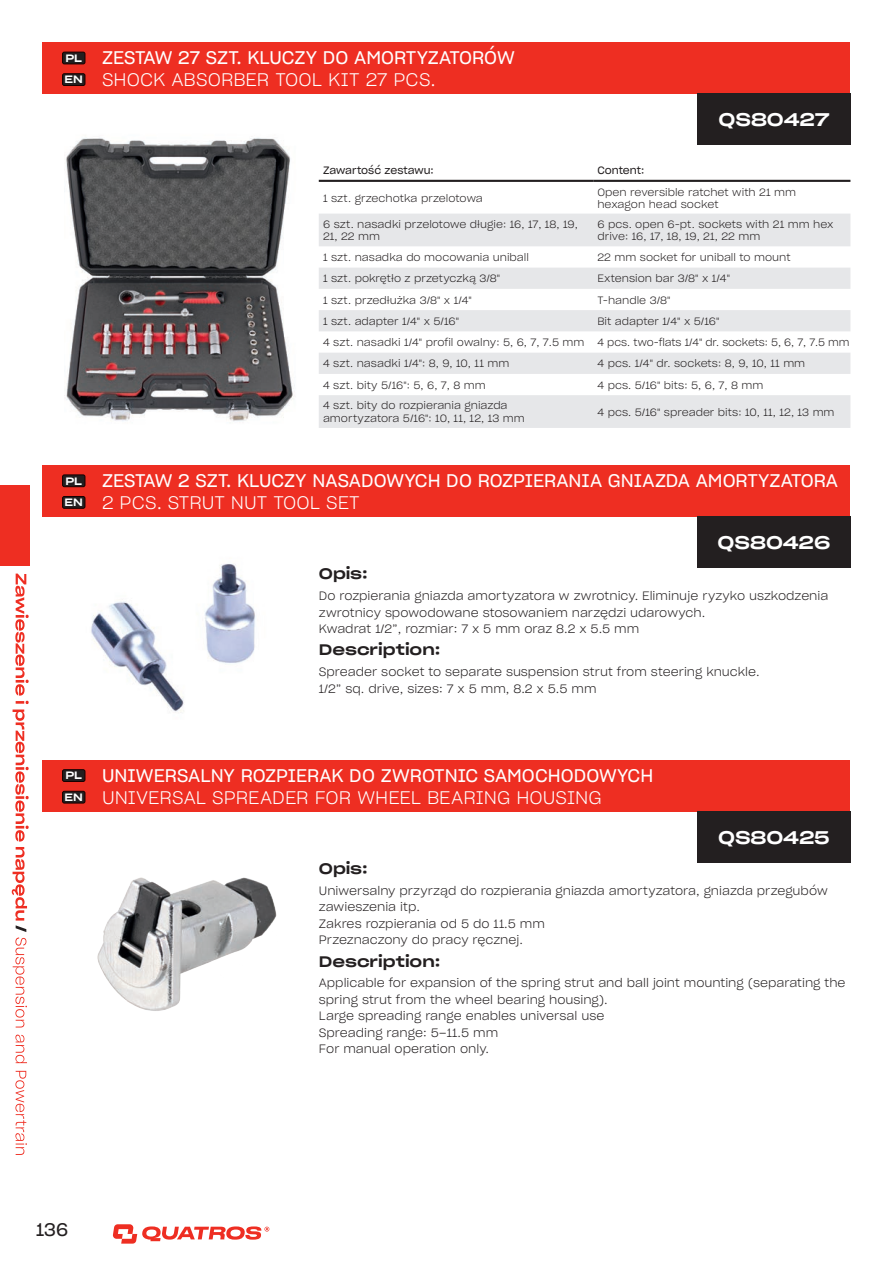
<style>
.page{position:relative;width:893px;height:1263px;background:#fff}
.page>*{position:absolute;margin:0;border:0;box-sizing:border-box;transform-origin:0 0}
.t1{font:18px "Sharp Grotesk Book 20";color:#fff}
.t2{font:18px "Sharp Grotesk Light 20";color:#fff}
.t3{font:18px "Sharp Grotesk Medium 25";letter-spacing:.005em;color:#fff}
.t4{font:18px "Sharp Grotesk Book 20";color:#231f20}
.t5{font:15px "Sharp Grotesk Medium 25";color:#231f20}
.t6{font:12px/16.5px "Sharp Grotesk Light 20";color:#231f20}
.t7{font:10.5px/12.6px "Sharp Grotesk Light 20";color:#231f20}
.t8{font:10.5px "Sharp Grotesk Book 20";color:#231f20}
.t9{font:10.5px/21.6px "Sharp Grotesk Medium 25";color:#fff}
</style>
<div class="page">
<svg style="left:113px;top:1224px;width:156px;height:19px"></svg>
<div style="left:0;top:485px;width:30px;height:81px;background:#ee2e22"></div>
<svg style="left:13px;top:574px;width:16px;height:267px"></svg>
<svg style="left:15px;top:1034px;width:12px;height:29px"></svg>
<svg style="left:15px;top:1071px;width:12px;height:84px"></svg>
<svg style="left:12px;top:847px;width:15px;height:180px"></svg>
<div style="left:43px;top:43px;width:807px;height:51px;background:#ee2e22"></div>
<div style="left:62px;top:52px;width:23px;height:12px;background:#231f20;border:1px solid #170000;border-radius:2px"></div>
<div style="left:62px;top:73px;width:23px;height:13px;background:#231f20;border:1px solid #170000;border-radius:2px"></div>
<div style="left:43px;top:465px;width:807px;height:51px;background:#ee2e22"></div>
<div style="left:62px;top:474px;width:23px;height:13px;background:#231f20;border:1px solid #170000;border-radius:2px"></div>
<div style="left:62px;top:496px;width:23px;height:13px;background:#231f20;border:1px solid #170000;border-radius:2px"></div>
<div style="left:43px;top:760px;width:807px;height:51px;background:#ee2e22"></div>
<div style="left:62px;top:769px;width:23px;height:13px;background:#231f20;border:1px solid #170000;border-radius:2px"></div>
<div style="left:62px;top:791px;width:23px;height:12px;background:#231f20;border:1px solid #170000;border-radius:2px"></div>
<div style="left:697px;top:94px;width:153px;height:51px;background:#231f20"></div>
<svg style="left:319px;top:214px;width:531px;height:214px;fill:#e6e7e9"></svg>
<hr style="left:319px;top:180px;width:274px;height:2px;background:#231f20">
<hr style="left:593px;top:180px;width:257px;height:2px;background:#231f20">
<div style="left:697px;top:516px;width:153px;height:51px;background:#231f20"></div>
<div style="left:697px;top:811px;width:153px;height:51px;background:#231f20"></div>
<img style="left:91px;top:563px;width:165px;height:150px">
<img style="left:66px;top:137px;width:229px;height:285px">
<img style="left:97px;top:877px;width:180px;height:134px">
<p class="t9" style="left:65px;top:47px;width:20px">PL<br>EN</p>
<p class="t9" style="left:65px;top:469px;width:20px">PL<br>EN</p>
<h1 class="t1" style="left:102px;top:44px;width:414px">ZESTAW 27 SZT. KLUCZY DO AMORTYZATORÓW</h1>
<h1 class="t2" style="left:102px;top:66px;width:335px">SHOCK ABSORBER TOOL KIT 27 PCS.</h1>
<h1 class="t3" style="left:718px;top:103px;width:112px">QS80427</h1>
<p class="t8" style="left:323px;top:162px;width:112px">Zawartość zestawu:</p>
<p class="t8" style="left:597px;top:162px;width:49px">Content:</p>
<p class="t7" style="left:323px;top:192px;width:161px">1 szt. grzechotka przelotowa</p>
<p class="t7" style="left:597px;top:185px;width:200px">Open reversible ratchet with 21 mm hexagon head socket</p>
<p class="t7" style="left:323px;top:217px;width:256px">6 szt. nasadki przelotowe długie: 16, 17, 18, 19,<br>21, 22 mm</p>
<p class="t7" style="left:597px;top:217px;width:238px">6 pcs. open 6-pt. sockets with 21 mm hex drive: 16, 17, 18, 19, 21, 22 mm</p>
<p class="t7" style="left:323px;top:251px;width:207px">1 szt. nasadka do mocowania uniball</p>
<p class="t7" style="left:597px;top:251px;width:195px">22 mm socket for uniball to mount</p>
<p class="t7" style="left:323px;top:272px;width:179px">1 szt. pokrętło z przetyczką 3/8"</p>
<p class="t7" style="left:597px;top:272px;width:134px">Extension bar 3/8" x 1/4"</p>
<p class="t7" style="left:323px;top:293px;width:150px">1 szt. przedłużka 3/8" x 1/4"</p>
<p class="t7" style="left:597px;top:293px;width:75px">T-handle 3/8"</p>
<p class="t7" style="left:323px;top:315px;width:138px">1 szt. adapter 1/4" x 5/16"</p>
<p class="t7" style="left:323px;top:310px;width:528px;line-height:21.3px;text-indent:274px">Bit adapter 1/4" x 5/16"<br>4 szt. nasadki 1/4" profil owalny: 5, 6, 7, 7.5 mm 4 pcs. two-flats 1/4" dr. sockets: 5, 6, 7, 7.5 mm<br>4 szt. nasadki 1/4": 8, 9, 10, 11 mm</p>
<p class="t7" style="left:597px;top:357px;width:209px">4 pcs. 1/4" dr. sockets: 8, 9, 10, 11 mm</p>
<p class="t7" style="left:323px;top:378px;width:164px">4 szt. bity 5/16": 5, 6, 7, 8 mm</p>
<p class="t7" style="left:597px;top:378px;width:168px">4 pcs. 5/16" bits: 5, 6, 7, 8 mm</p>
<p class="t7" style="left:323px;top:399px;width:203px">4 szt. bity do rozpierania gniazda amortyzatora 5/16": 10, 11, 12, 13 mm</p>
<p class="t7" style="left:597px;top:405px;width:239px">4 pcs. 5/16" spreader bits: 10, 11, 12, 13 mm</p>
<h1 class="t1" style="left:102px;top:466px;width:737px">ZESTAW 2 SZT. KLUCZY NASADOWYCH DO ROZPIERANIA GNIAZDA AMORTYZATORA</h1>
<h1 class="t2" style="left:102px;top:489px;width:259px">2 PCS. STRUT NUT TOOL SET</h1>
<h1 class="t3" style="left:718px;top:526px;width:114px">QS80426</h1>
<h2 class="t5" style="left:319px;top:560px;width:50px">Opis:</h2>
<p class="t6" style="left:319px;top:587px;width:511px">Do rozpierania gniazda amortyzatora w zwrotnicy. Eliminuje ryzyko uszkodzenia zwrotnicy spowodowane stosowaniem narzędzi udarowych.<br>Kwadrat 1/2”, rozmiar: 7 x 5 mm oraz 8.2 x 5.5 mm</p>
<h2 class="t5" style="left:319px;top:636px;width:123px">Description:</h2>
<p class="t6" style="left:319px;top:663px;width:442px">Spreader socket to separate suspension strut from steering knuckle.<br>1/2” sq. drive, sizes: 7 x 5 mm, 8.2 x 5.5 mm</p>
<p class="t9" style="left:65px;top:764px;width:20px">PL<br>EN</p>
<h1 class="t1" style="left:102px;top:761px;width:553px">UNIWERSALNY ROZPIERAK DO ZWROTNIC SAMOCHODOWYCH</h1>
<h1 class="t2" style="left:102px;top:783px;width:501px">UNIVERSAL SPREADER FOR WHEEL BEARING HOUSING</h1>
<h1 class="t3" style="left:718px;top:821px;width:113px">QS80425</h1>
<h2 class="t5" style="left:319px;top:855px;width:50px">Opis:</h2>
<p class="t6" style="left:319px;top:882px;width:510px">Uniwersalny przyrząd do rozpierania gniazda amortyzatora, gniazda przegubów zawieszenia itp.<br>Zakres rozpierania od 5 do 11.5 mm<br>Przeznaczony do pracy ręcznej.</p>
<h2 class="t5" style="left:319px;top:947px;width:123px">Description:</h2>
<p class="t6" style="left:319px;top:974px;width:528px">Applicable for expansion of the spring strut and ball joint mounting (separating the spring strut from the wheel bearing housing).<br>Large spreading range enables universal use<br>Spreading range: 5–11.5 mm<br>For manual operation only.</p>
<h1 class="t4" style="left:36px;top:1215px;width:34px">136</h1>
</div>
